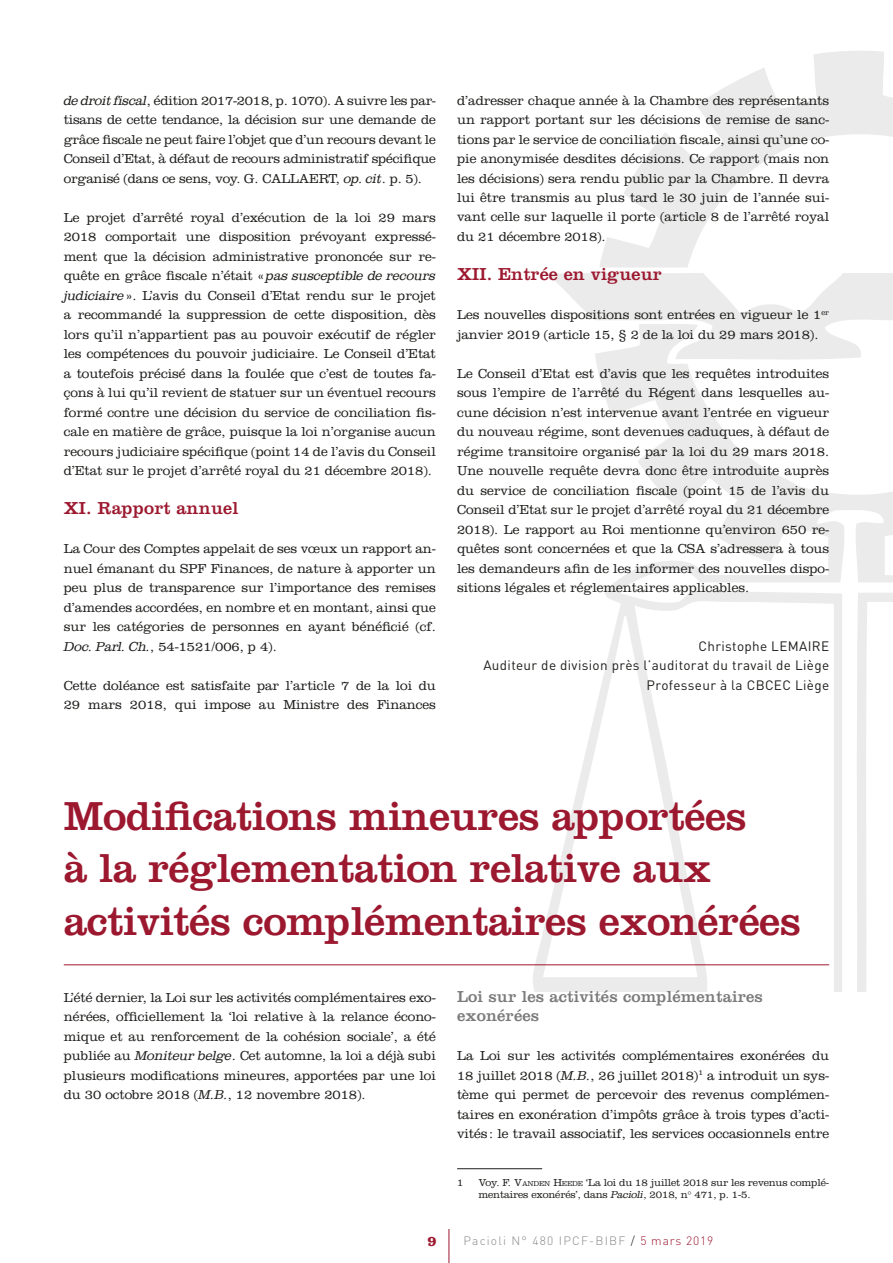
<style>
.page{position:relative;width:893px;height:1263px;background:#fff}
.page>*{position:absolute;margin:0;border:0;box-sizing:border-box;transform-origin:0 0}
.t1{font:42px/52.5px "Clarendon LT Std";letter-spacing:-.01em;color:#9c182f}
.t2{font:18px "Clarendon LT Std";letter-spacing:.01em;color:#9c182f}
.t3{font:16.5px/19.5px "Clarendon LT Std";letter-spacing:.01em;color:#7c7b7b}
.t4{font:700 14.85px "Clarendon LT Std";color:#9c182f}
.t5{font:300 13.5px/19.5px "Clarendon LT Std";letter-spacing:-.005em;color:#1d1d1b;text-align:justify}
.t6{font:13.5px/19.5px "DIN";letter-spacing:.025em;color:#1d1d1b;text-align:right}
.t7{font:300 12px "DIN";letter-spacing:.1em;color:#878787}
.t8{font:300 10.5px/12.6px "Clarendon LT Std";letter-spacing:-.015em;color:#1d1d1b}
.s1{font-family:"Clarendon Std";font-style:italic}
.s2{font-style:inherit}
.s3{font-size:7.35px}
.s4{color:#1d1d1b}
.s5{color:#9c182f}
</style>
<div class="page">
<svg style="left:532px;top:51px;width:361px;height:941px"></svg>
<hr style="left:449px;top:1229px;width:1px;height:34px;background:#9c182f">
<hr style="left:64px;top:964px;width:765px;height:1px;background:#9c182f">
<hr style="left:457px;top:1168px;width:85px;height:1px;background:#1d1d1b">
<p class="t5" style="left:64px;top:90px;width:374px"><span class="s1">de droit fiscal</span>, édition 2017-2018, p. 1070). A suivre les par&shy;tisans de cette tendance, la décision sur une demande de grâce fiscale ne peut faire l’objet que d’un recours devant le Conseil d’Etat, à défaut de recours administratif spécifique organisé (dans ce sens, voy. G. CALLAERT, <span class="s1">op. cit</span>. p. 5).</p>
<p class="t5" style="left:64px;top:207px;width:374px">Le projet d’arrêté royal d’exécution de la loi 29 mars 2018 comportait une disposition prévoyant expressé&shy;ment que la décision administrative prononcée sur re&shy;quête en grâce fiscale n’était «<span class="s1">pas susceptible de recours judiciaire</span>». L’avis du Conseil d’Etat rendu sur le projet a recommandé la suppression de cette disposition, dès lors qu’il n’appartient pas au pouvoir exécutif de régler les compétences du pouvoir judiciaire. Le Conseil d’Etat a toutefois précisé dans la foulée que c’est de toutes fa&shy;çons à lui qu’il revient de statuer sur un éventuel recours formé contre une décision du service de conciliation fis&shy;cale en matière de grâce, puisque la loi n’organise aucun recours judiciaire spécifique (point 14 de l’avis du Conseil d’Etat sur le projet d’arrêté royal du 21 décembre 2018).</p>
<h2 class="t2" style="left:64px;top:497px;width:176px">XI. Rapport annuel</h2>
<p class="t5" style="left:64px;top:539px;width:374px">La Cour des Comptes appelait de ses vœux un rapport an&shy;nuel émanant du SPF Finances, de nature à apporter un peu plus de transparence sur l’importance des remises d’amendes accordées, en nombre et en montant, ainsi que sur les catégories de personnes en ayant bénéficié (cf.<br><span class="s1">Doc. Parl. Ch.</span>, 54-1521/006, p 4).</p>
<p class="t5" style="left:64px;top:675px;width:374px">Cette doléance est satisfaite par l’article 7 de la loi du<br>29 mars 2018, qui impose au Ministre des Finances</p>
<p class="t5" style="left:457px;top:90px;width:374px">d’adresser chaque année à la Chambre des représentants un rapport portant sur les décisions de remise de sanc&shy;tions par le service de conciliation fiscale, ainsi qu’une co&shy;pie anonymisée desdites décisions. Ce rapport (mais non les décisions) sera rendu public par la Chambre. Il devra lui être transmis au plus tard le 30 juin de l’année sui&shy;vant celle sur laquelle il porte (article 8 de l’arrêté royal du 21 décembre 2018).</p>
<h2 class="t2" style="left:457px;top:263px;width:206px">XII. Entrée en vigueur</h2>
<p class="t5" style="left:457px;top:305px;width:374px">Les nouvelles dispositions sont entrées en vigueur le 1<sup>er </sup>janvier 2019 (article 15, § 2 de la loi du 29 mars 2018).</p>
<p class="t5" style="left:457px;top:363px;width:374px">Le Conseil d’Etat est d’avis que les requêtes introduites sous l’empire de l’arrêté du Régent dans lesquelles au&shy;cune décision n’est intervenue avant l’entrée en vigueur du nouveau régime, sont devenues caduques, à défaut de régime transitoire organisé par la loi du 29 mars 2018.<br>Une nouvelle requête devra donc être introduite auprès du service de conciliation fiscale (point 15 de l’avis du Conseil d’Etat sur le projet d’arrêté royal du 21 décembre 2018). Le rapport au Roi mentionne qu’environ 650 re&shy;quêtes sont concernées et que la CSA s’adressera à tous les demandeurs afin de les informer des nouvelles dispo&shy;sitions légales et réglementaires applicables.</p>
<p class="t6" style="left:483px;top:636px;width:347px">Christophe LEMAIRE<br>Auditeur de division près l’auditorat du travail de Liège<br>Professeur à la CBCEC Liège</p>
<h1 class="t1" style="left:64px;top:789px;width:739px">Modifications mineures apportées<br>à la réglementation relative aux activités complémentaires exonérées</h1>
<p class="t5" style="left:64px;top:987px;width:374px">L’été dernier, la Loi sur les activités complémentaires exo&shy;nérées, officiellement la ‘loi relative à la relance écono&shy;mique et au renforcement de la cohésion sociale’, a été publiée au <span class="s1">Moniteur belge</span>. Cet automne, la loi a déjà subi plusieurs modifications mineures, apportées par une loi du 30 octobre 2018 (<span class="s1">M.B.</span>, 12 novembre 2018).</p>
<p class="t3" style="left:457px;top:986px;width:307px">Loi sur les activités complémentaires exonérées</p>
<p class="t5" style="left:457px;top:1046px;width:374px">La Loi sur les activités complémentaires exonérées du 18 juillet 2018 (<span class="s1">M.B.</span>, 26 juillet 2018)<sup>1</sup> a introduit un sys&shy;tème qui permet de percevoir des revenus complémen&shy;taires en exonération d’impôts grâce à trois types d’acti&shy;vités: le travail associatif, les services occasionnels entre</p>
<p class="t8" style="left:457px;top:1176px;width:8px">1</p>
<p class="t8" style="left:478px;top:1176px;width:352px">Voy. <span class="s2">F. V</span><span class="s3">ANDEN</span> <span class="s2">H</span><span class="s3">EEDE</span> ‘La loi du 18 juillet 2018 sur les revenus complé&shy;mentaires exonérés’, dans <span class="s1">Pacioli</span>, 2018, n° 471, p. 1-5.</p>
<p class="t4" style="left:427px;top:1232px;width:11px">9</p>
<p class="t7" style="left:463px;top:1233px;width:251px">Pacioli N° 480 IPCF-BIBF <span class="s4">/</span> <span class="s5">5 mars 2019</span></p>
</div>
